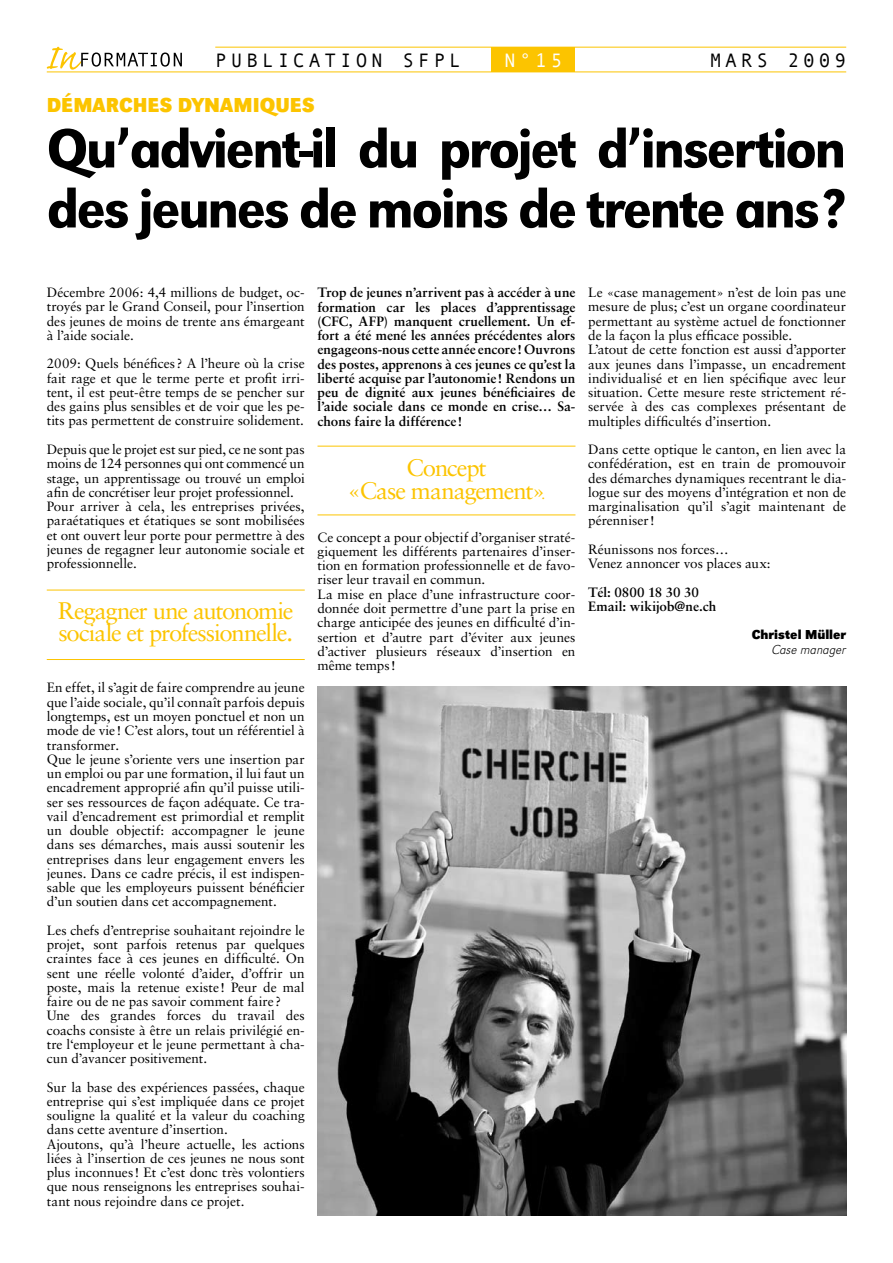
<style>
.page{position:relative;width:893px;height:1263px;background:#fff}
.page>*{position:absolute;margin:0;border:0;box-sizing:border-box;transform-origin:0 0}
.t1{font:57px/60px "URW Grotesk T Medi Narr";letter-spacing:-.04em;color:#000}
.t2{font:24px/22.5px "Sabon";letter-spacing:-.045em;color:#fcc400}
.t3{font:21px "URW Grotesk T Bold Narr";color:#fcc400}
.t4{font:19.5px "Andale Mono";letter-spacing:.2em;color:#000}
.t5{font:19.5px "Andale Mono";color:#fff}
.t6{font:13.5px/14.2px "Sabon";color:#000}
.t7{font:700 13.5px/14.2px "Sabon";color:#000;text-align:justify}
.t8{font:13.5px "URW Grotesk T Bold Narr";color:#000}
.t9{font:13.5px "URW Grotesk T Extr Ligh Narr Obli";color:#000}
.s1{font-size:13.5px}
</style>
<div class="page">
<div style="left:491px;top:47px;width:84px;height:25px;background:#fcc400"></div>
<hr style="left:215px;top:47px;width:631px;height:1px;background:#fcc400">
<hr style="left:47px;top:72px;width:799px;height:1px;background:#fcc400">
<svg style="left:47px;top:47px;width:135px;height:23px"></svg>
<img style="left:317px;top:686px;width:529px;height:529px">
<hr style="left:317px;top:446px;width:258px;height:1px;background:#fcc400">
<hr style="left:317px;top:514px;width:258px;height:1px;background:#fcc400">
<hr style="left:47px;top:590px;width:258px;height:1px;background:#fcc400">
<hr style="left:47px;top:659px;width:258px;height:1px;background:#fcc400">
<h3 class="t4" style="left:215px;top:47px;width:16px">PUBLICATION</h3>
<h3 class="t4" style="left:402px;top:47px;width:60px">SFPL</h3>
<h3 class="t5" style="left:504px;top:47px;width:60px">N °15</h3>
<h3 class="t4" style="left:710px;top:47px;width:15px">MARS</h3>
<h3 class="t4" style="left:788px;top:47px;width:60px">2009</h3>
<h3 class="t3" style="left:47px;top:92px;width:256px">DÉMARCHES DYNAMIQUES</h3>
<h1 class="t1" style="left:47px;top:118px;width:801px">Qu’advient-il du projet d’insertion des jeunes de moins de trente ans?</h1>
<p class="t6" style="left:47px;top:285px;width:259px;text-align:justify">Décembre 2006: 4,4 millions de budget, oc&shy;troyés par le Grand Conseil, pour l’insertion des jeunes de moins de trente ans émargeant à l’aide sociale.</p>
<p class="t6" style="left:47px;top:356px;width:259px;text-align:justify">2009: Quels bénéfices? A l’heure où la crise fait rage et que le terme perte et profit irri&shy;tent, il est peut-être temps de se pencher sur des gains plus sensibles et de voir que les pe&shy;tits pas permettent de construire solidement.</p>
<p class="t6" style="left:47px;top:442px;width:259px">Depuis que le projet est sur pied, ce ne sont pas moins de 124 personnes qui ont commencé un stage, un apprentissage ou trouvé un emploi afin de concrétiser leur projet professionnel.<br>Pour arriver à cela, les entreprises privées, paraétatiques et étatiques se sont mobilisées et ont ouvert leur porte pour permettre à des jeunes de regagner leur autonomie sociale et professionnelle.</p>
<h2 class="t2" style="left:58px;top:599px;width:237px">Regagner une autonomie sociale et professionnelle.</h2>
<p class="t6" style="left:47px;top:680px;width:259px">En effet, il s’agit de faire comprendre au jeune que l’aide sociale, qu’il connaît parfois depuis longtemps, est un moyen ponctuel et non un mode de vie! C’est alors, tout un référentiel à transformer.<br>Que le jeune s’oriente vers une insertion par un emploi ou par une formation, il lui faut un encadrement approprié afin qu’il puisse utili&shy;ser ses ressources de façon adéquate. Ce tra&shy;vail d’encadrement est primordial et remplit un double objectif: accompagner le jeune dans ses démarches, mais aussi soutenir les entreprises dans leur engagement envers les jeunes. Dans ce cadre précis, il est indispen&shy;sable que les employeurs puissent bénéficier d’un soutien dans cet accompagnement.</p>
<p class="t6" style="left:47px;top:923px;width:259px">Les chefs d’entreprise souhaitant rejoindre le projet, sont parfois retenus par quelques craintes face à ces jeunes en difficulté. On sent une réelle volonté d’aider, d’offrir un poste, mais la retenue existe! Peur de mal faire ou de ne pas savoir comment faire?<br>Une des grandes forces du travail des coachs consiste à être un relais privilégié en&shy;tre l‘employeur et le jeune permettant à cha&shy;cun d’avancer positivement.</p>
<p class="t6" style="left:47px;top:1080px;width:259px">Sur la base des expériences passées, chaque entreprise qui s’est impliquée dans ce projet souligne la qualité et la valeur du coaching dans cette aventure d’insertion.<br>Ajoutons, qu’à l’heure actuelle, les actions liées à l’insertion de ces jeunes ne nous sont plus inconnues! Et c’est donc très volontiers que nous renseignons les entreprises souhai&shy;tant nous rejoindre dans ce projet.</p>
<p class="t7" style="left:317px;top:285px;width:259px">Trop de jeunes n’arrivent pas à accéder à une formation car les places d’apprentissage (CFC, AFP) manquent cruellement. Un ef&shy;fort a été mené les années précédentes alors engageons-nous cette année encore! Ouvrons des postes, apprenons à ces jeunes ce qu’est la liberté acquise par l’autonomie! Rendons un peu de dignité aux jeunes bénéficiaires de l’aide sociale dans ce monde en crise… Sa&shy;chons faire la différence!</p>
<h2 class="t2" style="left:348px;top:457px;width:199px;text-align:center">Concept<br>«Case management»<span class="s1">.</span></h2>
<p class="t6" style="left:317px;top:530px;width:259px">Ce concept a pour objectif d’organiser straté&shy;giquement les différents partenaires d’inser&shy;tion en formation professionnelle et de favo&shy;riser leur travail en commun.<br>La mise en place d’une infrastructure coor&shy;donnée doit permettre d’une part la prise en charge anticipée des jeunes en difficulté d’in&shy;sertion et d’autre part d’éviter aux jeunes d’activer plusieurs réseaux d’insertion en même temps!</p>
<p class="t6" style="left:588px;top:285px;width:259px">Le «case management» n’est de loin pas une mesure de plus; c’est un organe coordinateur permettant au système actuel de fonctionner de la façon la plus efficace possible.<br>L’atout de cette fonction est aussi d’apporter aux jeunes dans l’impasse, un encadrement individualisé et en lien spécifique avec leur situation. Cette mesure reste strictement ré&shy;servée à des cas complexes présentant de multiples difficultés d’insertion.</p>
<p class="t6" style="left:588px;top:442px;width:259px;text-align:justify">Dans cette optique le canton, en lien avec la confédération, est en train de promouvoir des démarches dynamiques recentrant le dia&shy;logue sur des moyens d’intégration et non de marginalisation qu’il s’agit maintenant de pérenniser!</p>
<p class="t6" style="left:588px;top:542px;width:184px">Réunissons nos forces…<br>Venez annoncer vos places aux:</p>
<p class="t7" style="left:588px;top:584px;width:130px">Tél: 0800 18 30 30<br>Email: wikijob@ne.ch</p>
<p class="t8" style="left:752px;top:627px;width:96px">CHRISTEL MÜLLER</p>
<p class="t9" style="left:772px;top:642px;width:76px">Case manager</p>
</div>
